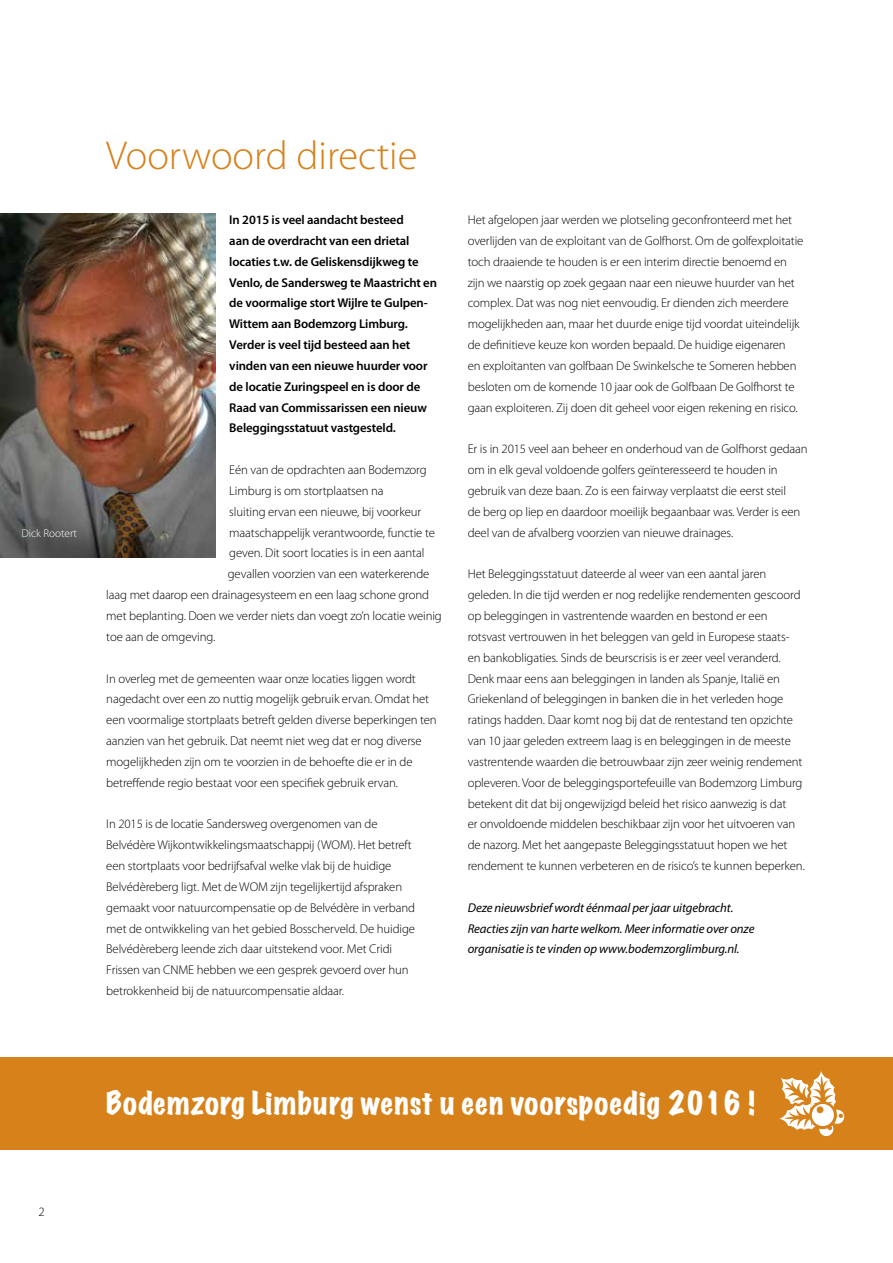
<style>
.page{position:relative;width:893px;height:1263px;background:#fff}
.page>*{position:absolute;margin:0;border:0;box-sizing:border-box;transform-origin:0 0}
.t1{font:300 40.5px "Myriad Pro";color:#d68119}
.t2{font:expanded 28.5px "Marker Felt";letter-spacing:.035em;color:#fff}
.t3{font:300 12.75px/20.9px "Myriad Pro";letter-spacing:-.01em;color:#000}
.t4{font:600 12.75px/20.9px "Myriad Pro";letter-spacing:-.01em;color:#000}
.t5{font:italic 12.75px/20.9px "Myriad Pro";letter-spacing:-.01em;color:#000}
.t6{font:300 11.25px "Myriad Pro";color:#fff}
</style>
<div class="page">
<div style="left:0;top:1057px;width:893px;height:93px;background:#d68119"></div>
<img style="left:0;top:213px;width:215px;height:344px">
<svg style="left:779px;top:1071px;width:65px;height:65px"></svg>
<p class="t6" style="left:22px;top:526px;width:57px">Dick Rootert</p>
<h1 class="t1" style="left:106px;top:131px;width:313px">Voorwoord directie</h1>
<p class="t4" style="left:229px;top:209px;width:209px">In 2015 is veel aandacht besteed<br>aan de overdracht van een drietal locaties t.w. de Geliskensdijkweg te Venlo, de Sandersweg te Maastricht en de voormalige stort Wijlre te Gulpen-Wittem aan Bodemzorg Limburg.<br>Verder is veel tijd besteed aan het vinden van een nieuwe huurder voor de locatie Zuringspeel en is door de Raad van Commissarissen een nieuw Beleggingsstatuut vastgesteld.</p>
<p class="t3" style="left:229px;top:459px;width:199px">Eén van de opdrachten aan Bodemzorg</p>
<p class="t3" style="left:229px;top:480px;width:156px">Limburg is om stortplaatsen na</p>
<p class="t3" style="left:229px;top:501px;width:193px">sluiting ervan een nieuwe, bij voorkeur</p>
<p class="t3" style="left:229px;top:522px;width:207px">maatschappelijk verantwoorde, functie te</p>
<p class="t3" style="left:229px;top:543px;width:197px">geven. Dit soort locaties is in een aantal</p>
<p class="t3" style="left:228px;top:563px;width:203px">gevallen voorzien van een waterkerende</p>
<p class="t3" style="left:106px;top:584px;width:324px">laag met daarop een drainagesysteem en een laag schone grond</p>
<p class="t3" style="left:106px;top:605px;width:337px">met beplanting. Doen we verder niets dan voegt zo’n locatie weinig</p>
<p class="t3" style="left:106px;top:626px;width:110px">toe aan de omgeving.</p>
<p class="t3" style="left:106px;top:668px;width:332px">In overleg met de gemeenten waar onze locaties liggen wordt nagedacht over een zo nuttig mogelijk gebruik ervan. Omdat het een voormalige stortplaats betreft gelden diverse beperkingen ten aanzien van het gebruik. Dat neemt niet weg dat er nog diverse mogelijkheden zijn om te voorzien in de behoefte die er in de betreffende regio bestaat voor een specifiek gebruik ervan.</p>
<p class="t3" style="left:106px;top:813px;width:310px">In 2015 is de locatie Sandersweg overgenomen van de Belvédère Wijkontwikkelingsmaatschappij (WOM). Het betreft een stortplaats voor bedrijfsafval welke vlak bij de huidige Belvédèreberg ligt. Met de WOM zijn tegelijkertijd afspraken gemaakt voor natuurcompensatie op de Belvédère in verband met de ontwikkeling van het gebied Bosscherveld. De huidige Belvédèreberg leende zich daar uitstekend voor. Met Cridi Frissen van CNME hebben we een gesprek gevoerd over hun betrokkenheid bij de natuurcompensatie aldaar.</p>
<p class="t3" style="left:468px;top:209px;width:337px">Het afgelopen jaar werden we plotseling geconfronteerd met het overlijden van de exploitant van de Golfhorst. Om de golfexploitatie toch draaiende te houden is er een interim directie benoemd en zijn we naarstig op zoek gegaan naar een nieuwe huurder van het complex. Dat was nog niet eenvoudig. Er dienden zich meerdere mogelijkheden aan, maar het duurde enige tijd voordat uiteindelijk de definitieve keuze kon worden bepaald. De huidige eigenaren<br>en exploitanten van golfbaan De Swinkelsche te Someren hebben besloten om de komende 10 jaar ook de Golfbaan De Golfhorst te gaan exploiteren. Zij doen dit geheel voor eigen rekening en risico.</p>
<p class="t3" style="left:468px;top:438px;width:341px">Er is in 2015 veel aan beheer en onderhoud van de Golfhorst gedaan om in elk geval voldoende golfers geïnteresseerd te houden in gebruik van deze baan. Zo is een fairway verplaatst die eerst steil<br>de berg op liep en daardoor moeilijk begaanbaar was. Verder is een deel van de afvalberg voorzien van nieuwe drainages.</p>
<p class="t3" style="left:468px;top:563px;width:339px">Het Beleggingsstatuut dateerde al weer van een aantal jaren geleden. In die tijd werden er nog redelijke rendementen gescoord op beleggingen in vastrentende waarden en bestond er een rotsvast vertrouwen in het beleggen van geld in Europese staats&shy;en bankobligaties. Sinds de beurscrisis is er zeer veel veranderd.<br>Denk maar eens aan beleggingen in landen als Spanje, Italië en Griekenland of beleggingen in banken die in het verleden hoge ratings hadden. Daar komt nog bij dat de rentestand ten opzichte van 10 jaar geleden extreem laag is en beleggingen in de meeste vastrentende waarden die betrouwbaar zijn zeer weinig rendement opleveren. Voor de beleggingsportefeuille van Bodemzorg Limburg betekent dit dat bij ongewijzigd beleid het risico aanwezig is dat<br>er onvoldoende middelen beschikbaar zijn voor het uitvoeren van de nazorg. Met het aangepaste Beleggingsstatuut hopen we het rendement te kunnen verbeteren en de risico’s te kunnen beperken.</p>
<p class="t5" style="left:468px;top:897px;width:288px">Deze nieuwsbrief wordt éénmaal per jaar uitgebracht.<br>Reacties zijn van harte welkom. Meer informatie over onze organisatie is te vinden op www.bodemzorglimburg.nl.</p>
<p class="t3" style="left:39px;top:1202px;width:8px">2</p>
<h2 class="t2" style="left:106px;top:1081px;width:650px">Bodemzorg Limburg wenst u een voorspoedig 2016 !</h2>
</div>
